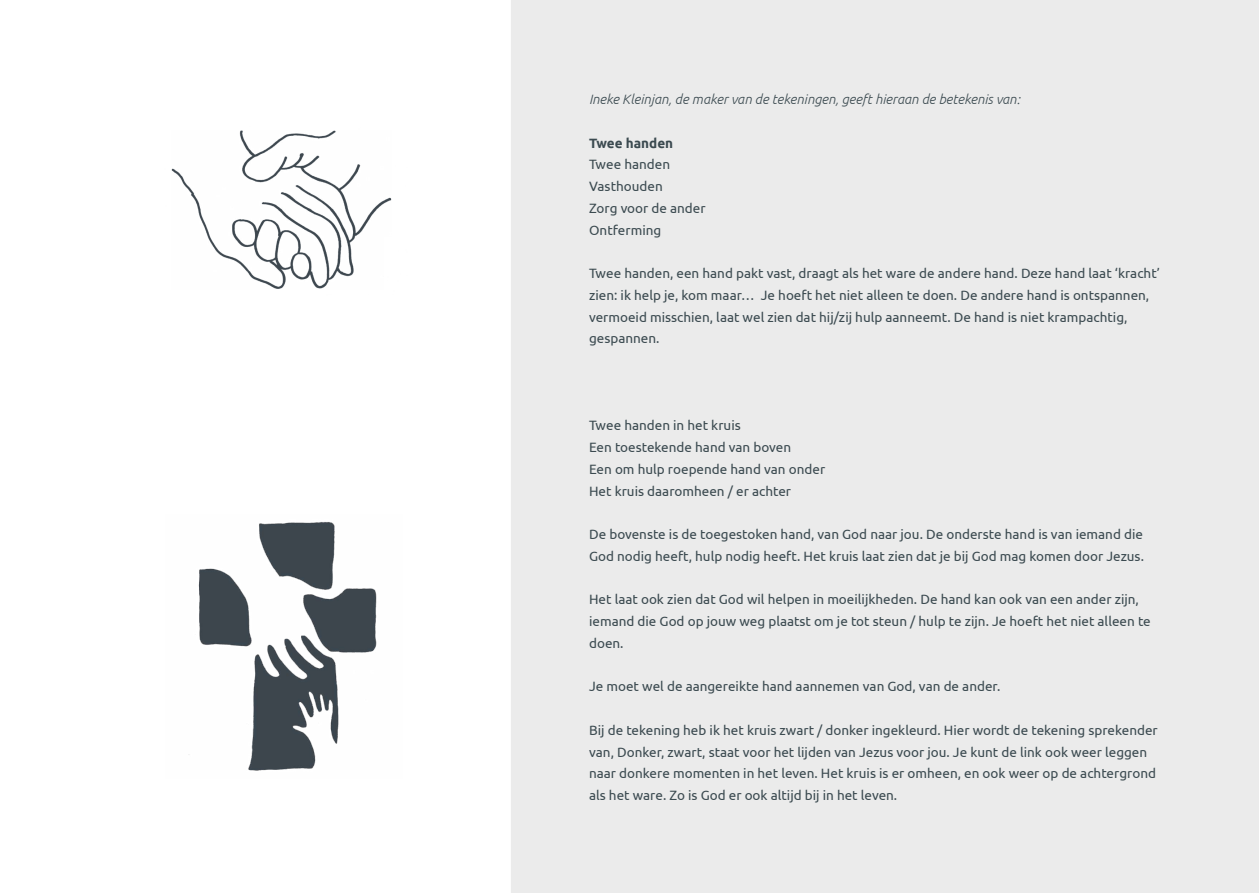
<style>
.page{position:relative;width:1259px;height:893px;background:#fff}
.page>*{position:absolute;margin:0;border:0;box-sizing:border-box;transform-origin:0 0}
.t1{font:13.5px/21.8px "Ubuntu";color:#3b4a50}
.t2{font:italic 300 13.5px "Ubuntu";color:#3b4a50}
.t3{font:700 13.5px "Ubuntu";color:#3b4a50}
</style>
<div class="page">
<div style="left:511px;top:0;width:748px;height:893px;background:#ebebeb"></div>
<img style="left:171px;top:130px;width:221px;height:159px">
<img style="left:188px;top:522px;width:189px;height:249px">
<p class="t2" style="left:589px;top:91px;width:432px">Ineke Kleinjan, de maker van de tekeningen, geeft hieraan de betekenis van:</p>
<p class="t3" style="left:589px;top:135px;width:86px">Twee handen</p>
<p class="t1" style="left:589px;top:153px;width:118px">Twee handen<br>Vasthouden<br>Zorg voor de ander<br>Ontferming</p>
<p class="t1" style="left:589px;top:262px;width:572px">Twee handen, een hand pakt vast, draagt als het ware de andere hand. Deze hand laat ‘kracht’ zien: ik help je, kom maar… Je hoeft het niet alleen te doen. De andere hand is ontspannen, vermoeid misschien, laat wel zien dat hij/zij hulp aanneemt. De hand is niet krampachtig, gespannen.</p>
<p class="t1" style="left:589px;top:414px;width:238px">Twee handen in het kruis<br>Een toestekende hand van boven<br>Een om hulp roepende hand van onder<br>Het kruis daaromheen / er achter</p>
<p class="t1" style="left:589px;top:523px;width:556px">De bovenste is de toegestoken hand, van God naar jou. De onderste hand is van iemand die<br>God nodig heeft, hulp nodig heeft. Het kruis laat zien dat je bij God mag komen door Jezus.</p>
<p class="t1" style="left:589px;top:588px;width:563px">Het laat ook zien dat God wil helpen in moeilijkheden. De hand kan ook van een ander zijn, iemand die God op jouw weg plaatst om je tot steun / hulp te zijn. Je hoeft het niet alleen te doen.</p>
<p class="t1" style="left:589px;top:675px;width:413px">Je moet wel de aangereikte hand aannemen van God, van de ander.</p>
<p class="t1" style="left:589px;top:719px;width:570px">Bij de tekening heb ik het kruis zwart / donker ingekleurd. Hier wordt de tekening sprekender van, Donker, zwart, staat voor het lijden van Jezus voor jou. Je kunt de link ook weer leggen naar donkere momenten in het leven. Het kruis is er omheen, en ook weer op de achtergrond als het ware. Zo is God er ook altijd bij in het leven.</p>
</div>
